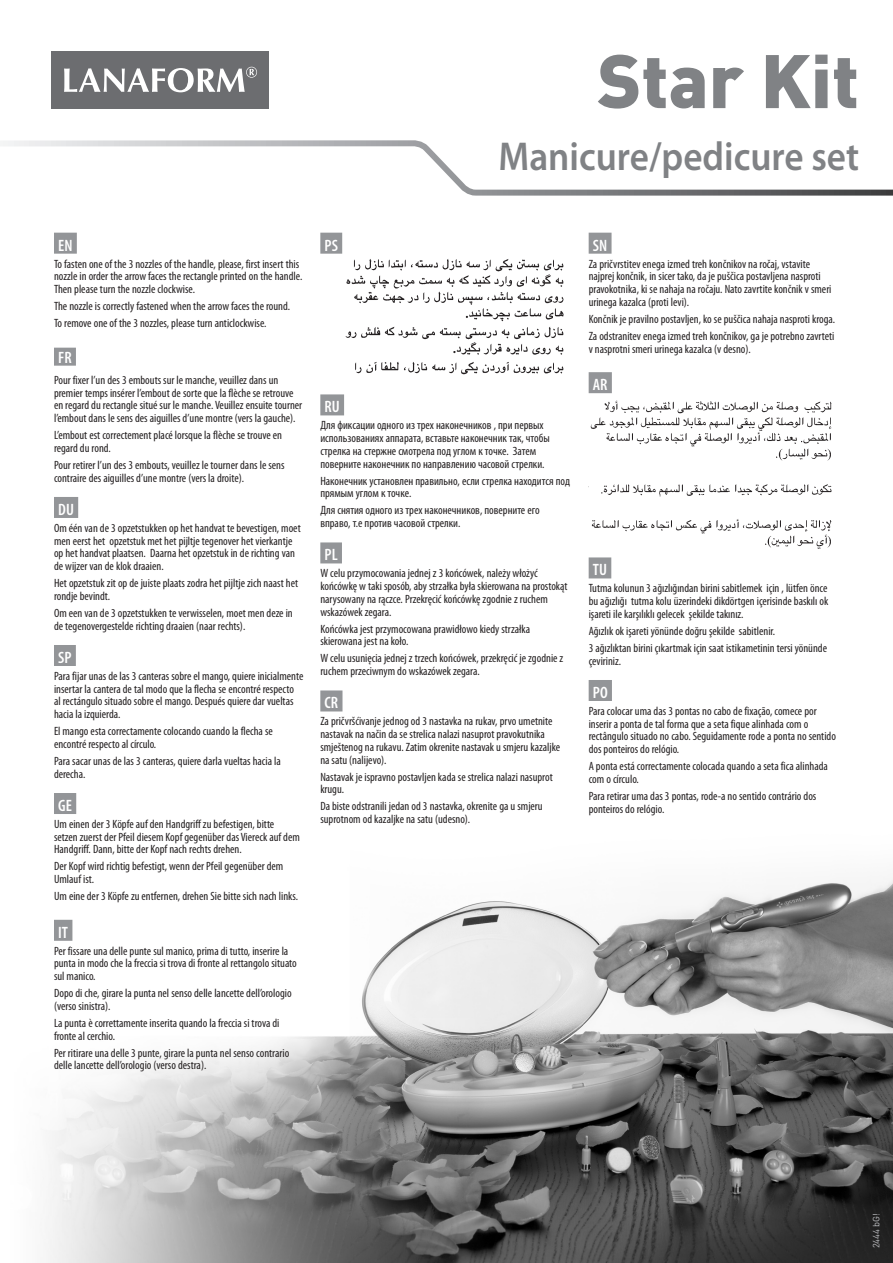
<style>
.page{position:relative;width:893px;height:1263px;background:#fff}
.page>*{position:absolute;margin:0;border:0;box-sizing:border-box;transform-origin:0 0}
.t1{font:900 74.55px "DIN";color:#808285}
.t2{font:600 40.5px "Myriad Pro";color:#808285;scale:.92 1}
.t3{font:600 condensed 16.5px "Myriad Pro";color:#fff}
.t4{font:condensed 12px/12.8px "Myriad Pro";color:#231f20}
.t5{font:9.15px "DIN";color:#bcbdc0}
</style>
<div class="page">
<img style="left:46px;top:557px;width:847px;height:706px">
<div style="left:54px;top:233px;width:23px;height:21px;background:#939598"></div>
<div style="left:54px;top:348px;width:22px;height:18px;background:#939598"></div>
<div style="left:54px;top:497px;width:24px;height:21px;background:#939598"></div>
<div style="left:54px;top:645px;width:22px;height:21px;background:#939598"></div>
<div style="left:54px;top:793px;width:22px;height:21px;background:#939598"></div>
<div style="left:54px;top:920px;width:18px;height:21px;background:#939598"></div>
<div style="left:320px;top:233px;width:22px;height:21px;background:#939598"></div>
<div style="left:320px;top:394px;width:24px;height:21px;background:#939598"></div>
<div style="left:320px;top:542px;width:22px;height:21px;background:#939598"></div>
<div style="left:320px;top:690px;width:22px;height:21px;background:#939598"></div>
<img style="left:345px;top:259px;width:219px;height:116px">
<div style="left:589px;top:233px;width:23px;height:21px;background:#939598"></div>
<div style="left:589px;top:372px;width:23px;height:21px;background:#939598"></div>
<div style="left:589px;top:557px;width:22px;height:21px;background:#939598"></div>
<div style="left:589px;top:680px;width:23px;height:21px;background:#939598"></div>
<img style="left:590px;top:400px;width:242px;height:149px">
<svg style="left:0;top:140px;width:893px;height:56px"></svg>
<div style="left:51px;top:51px;width:217px;height:58px;background:#6c6d70"></div>
<svg style="left:64px;top:67px;width:193px;height:25px"></svg>
<h1 class="t1" style="left:597px;top:31px;width:263px">Star Kit</h1>
<h2 class="t2" style="left:498px;top:131px;width:394px">Manicure/pedicure set</h2>
<h3 class="t3" style="left:58px;top:236px;width:16px">EN</h3>
<p class="t4" style="left:54px;top:257px;width:250px">To fasten one of the 3 nozzles of the handle, please, first insert this nozzle in order the arrow faces the rectangle printed on the handle.<br>Then please turn the nozzle clockwise.</p>
<p class="t4" style="left:54px;top:297px;width:238px;line-height:17px">The nozzle is correctly fastened when the arrow faces the round.<br>To remove one of the 3 nozzles, please turn anticlockwise.</p>
<h3 class="t3" style="left:58px;top:348px;width:15px">FR</h3>
<p class="t4" style="left:54px;top:373px;width:250px">Pour fixer l’un des 3 embouts sur le manche, veuillez dans un premier temps insérer l’embout de sorte que la flèche se retrouve en regard du rectangle situé sur le manche. Veuillez ensuite tourner l’embout dans le sens des aiguilles d’une montre (vers la gauche).</p>
<p class="t4" style="left:54px;top:429px;width:230px">L’embout est correctement placé lorsque la flèche se trouve en regard du rond.</p>
<p class="t4" style="left:54px;top:458px;width:232px">Pour retirer l’un des 3 embouts, veuillez le tourner dans le sens contraire des aiguilles d’une montre (vers la droite).</p>
<h3 class="t3" style="left:58px;top:500px;width:17px">DU</h3>
<p class="t4" style="left:54px;top:521px;width:248px">Om één van de 3 opzetstukken op het handvat te bevestigen, moet men eerst het opzetstuk met het pijltje tegenover het vierkantje op het handvat plaatsen. Daarna het opzetstuk in de richting van de wijzer van de klok draaien.</p>
<p class="t4" style="left:54px;top:577px;width:246px">Het opzetstuk zit op de juiste plaats zodra het pijltje zich naast het rondje bevindt.</p>
<p class="t4" style="left:54px;top:606px;width:240px">Om een van de 3 opzetstukken te verwisselen, moet men deze in de tegenovergestelde richting draaien (naar rechts).</p>
<h3 class="t3" style="left:58px;top:648px;width:15px">SP</h3>
<p class="t4" style="left:54px;top:669px;width:251px">Para fijar unas de las 3 canteras sobre el mango, quiere inicialmente insertar la cantera de tal modo que la flecha se encontré respecto al rectángulo situado sobre el mango. Después quiere dar vueltas hacia la izquierda.</p>
<p class="t4" style="left:54px;top:725px;width:220px">El mango esta correctamente colocando cuando la flecha se encontré respecto al círculo.</p>
<p class="t4" style="left:54px;top:754px;width:228px">Para sacar unas de las 3 canteras, quiere darla vueltas hacia la derecha.</p>
<h3 class="t3" style="left:58px;top:796px;width:15px">GE</h3>
<p class="t4" style="left:54px;top:817px;width:247px">Um einen der 3 Köpfe auf den Handgriff zu befestigen, bitte setzen zuerst der Pfeil diesem Kopf gegenüber das Viereck auf dem<br>Handgriff. Dann, bitte der Kopf nach rechts drehen.</p>
<p class="t4" style="left:54px;top:860px;width:231px">Der Kopf wird richtig befestigt, wenn der Pfeil gegenüber dem<br>Umlauf ist.</p>
<p class="t4" style="left:54px;top:890px;width:246px">Um eine der 3 Köpfe zu entfernen, drehen Sie bitte sich nach links.</p>
<h3 class="t3" style="left:58px;top:923px;width:11px">IT</h3>
<p class="t4" style="left:54px;top:944px;width:244px">Per fissare una delle punte sul manico, prima di tutto, inserire la punta in modo che la freccia si trova di fronte al rettangolo situato sul manico.</p>
<p class="t4" style="left:54px;top:987px;width:239px">Dopo di che, girare la punta nel senso delle lancette dell’orologio (verso sinistra).</p>
<p class="t4" style="left:54px;top:1016px;width:227px">La punta è correttamente inserita quando la freccia si trova di fronte al cerchio.</p>
<p class="t4" style="left:54px;top:1046px;width:237px">Per ritirare una delle 3 punte, girare la punta nel senso contrario delle lancette dell’orologio (verso destra).</p>
<h3 class="t3" style="left:325px;top:236px;width:15px">PS</h3>
<h3 class="t3" style="left:325px;top:398px;width:17px">RU</h3>
<p class="t4" style="left:320px;top:419px;width:231px">Для фиксации одного из трех наконечников , при первых использованиях аппарата, вставьте наконечник так, чтобы стрелка на стержне смотрела под углом к точке. Затем поверните наконечник по направлению часовой стрелки.</p>
<p class="t4" style="left:320px;top:474px;width:251px">Наконечник установлен правильно, если стрелка находится под прямым углом к точке.</p>
<p class="t4" style="left:320px;top:504px;width:221px">Для снятия одного из трех наконечников, поверните его вправо, т.е против часовой стрелки.</p>
<h3 class="t3" style="left:325px;top:546px;width:15px">PL</h3>
<p class="t4" style="left:320px;top:567px;width:249px">W celu przymocowania jednej z 3 końcówek, należy włożyć końcówkę w taki sposób, aby strzałka była skierowana na prostokąt narysowany na rączce. Przekręcić końcówkę zgodnie z ruchem wskazówek zegara.</p>
<p class="t4" style="left:320px;top:622px;width:211px">Końcówka jest przymocowana prawidłowo kiedy strzałka skierowana jest na koło.</p>
<p class="t4" style="left:320px;top:652px;width:245px">W celu usunięcia jednej z trzech końcówek, przekręcić je zgodnie z ruchem przeciwnym do wskazówek zegara.</p>
<h3 class="t3" style="left:325px;top:694px;width:15px">CR</h3>
<p class="t4" style="left:320px;top:715px;width:241px">Za pričvršćivanje jednog od 3 nastavka na rukav, prvo umetnite nastavak na način da se strelica nalazi nasuprot pravokutnika smještenog na rukavu. Zatim okrenite nastavak u smjeru kazaljke na satu (nalijevo).</p>
<p class="t4" style="left:320px;top:770px;width:234px">Nastavak je ispravno postavljen kada se strelica nalazi nasuprot krugu.</p>
<p class="t4" style="left:320px;top:800px;width:224px">Da biste odstranili jedan od 3 nastavka, okrenite ga u smjeru suprotnom od kazaljke na satu (udesno).</p>
<h3 class="t3" style="left:593px;top:236px;width:16px">SN</h3>
<p class="t4" style="left:589px;top:257px;width:244px">Za pričvrstitev enega izmed treh končnikov na ročaj, vstavite najprej končnik, in sicer tako, da je puščica postavljena nasproti pravokotnika, ki se nahaja na ročaju. Nato zavrtite končnik v smeri urinega kazalca (proti levi).</p>
<p class="t4" style="left:589px;top:310px;width:248px;line-height:17px">Končnik je pravilno postavljen, ko se puščica nahaja nasproti kroga.<br>Za odstranitev enega izmed treh končnikov, ga je potrebno zavrteti</p>
<p class="t4" style="left:589px;top:342px;width:164px">v nasprotni smeri urinega kazalca (v desno).</p>
<h3 class="t3" style="left:593px;top:376px;width:16px">AR</h3>
<h3 class="t3" style="left:593px;top:561px;width:16px">TU</h3>
<p class="t4" style="left:589px;top:582px;width:241px;text-align:justify">Tutma kolunun 3 ağızlığından birini sabitlemek için , lütfen önce bu ağızlığı tutma kolu üzerindeki dikdörtgen içerisinde baskılı ok işareti ile karşılıklı gelecek şekilde takınız.</p>
<p class="t4" style="left:589px;top:622px;width:240px;line-height:17px">Ağızlık ok işareti yönünde doğru şekilde sabitlenir.<br>3 ağızlıktan birini çıkartmak için saat istikametinin tersi yönünde</p>
<p class="t4" style="left:589px;top:654px;width:34px">çeviriniz.</p>
<h3 class="t3" style="left:593px;top:683px;width:16px">PO</h3>
<p class="t4" style="left:589px;top:704px;width:249px">Para colocar uma das 3 pontas no cabo de fixação, comece por inserir a ponta de tal forma que a seta fique alinhada com o rectângulo situado no cabo. Seguidamente rode a ponta no sentido dos ponteiros do relógio.</p>
<p class="t4" style="left:589px;top:760px;width:241px">A ponta está correctamente colocada quando a seta fica alinhada com o círculo.</p>
<p class="t4" style="left:589px;top:789px;width:229px">Para retirar uma das 3 pontas, rode-a no sentido contrário dos ponteiros do relógio.</p>
<p class="t5" style="left:871px;top:1248px;width:37px;rotate:-90deg">2444 bG!</p>
</div>
